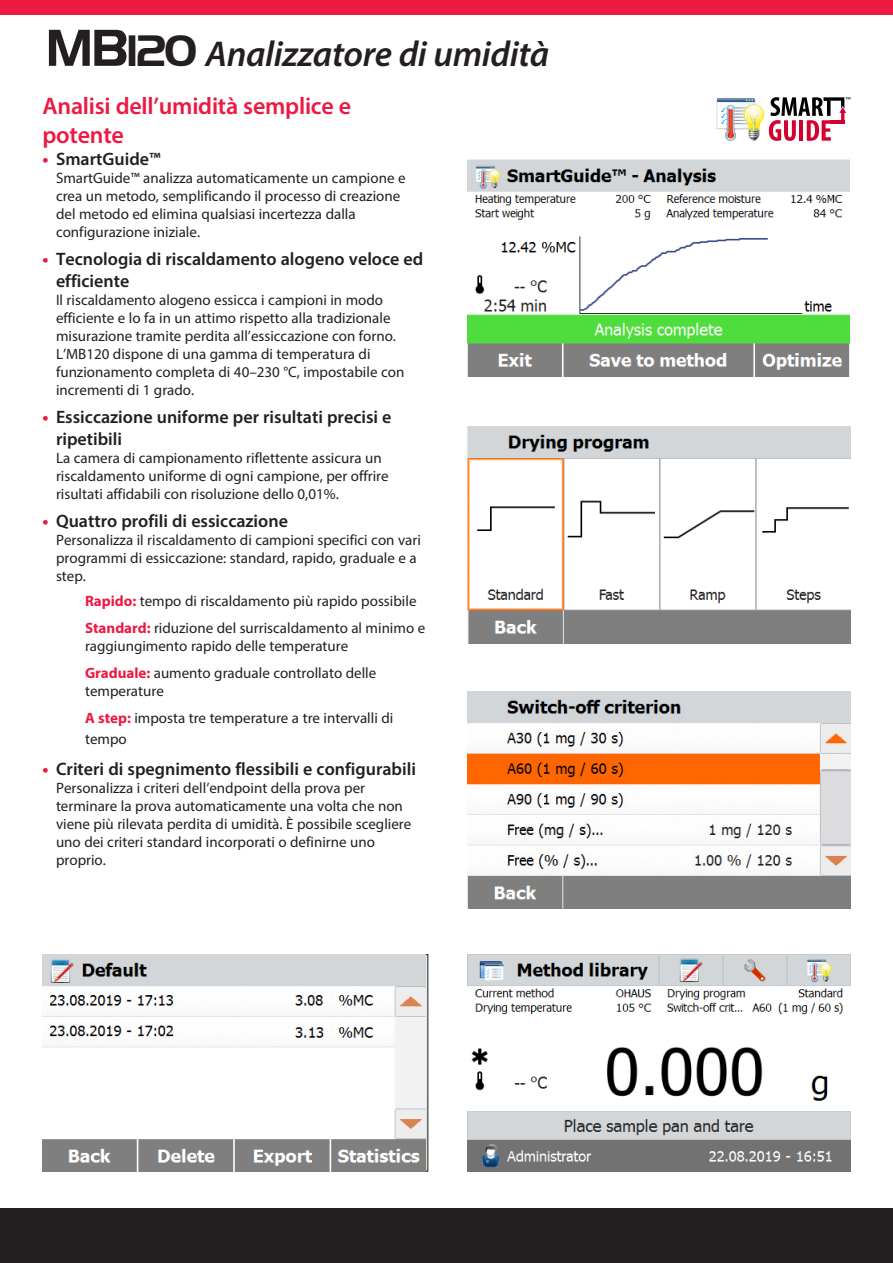
<style>
.page{position:relative;width:893px;height:1263px;background:#fff}
.page>*{position:absolute;margin:0;border:0;box-sizing:border-box;transform-origin:0 0}
.Back_Product_Name{font:italic 600 36px "Myriad Pro";letter-spacing:-.01em;color:#231f20}
.Interior_Paragraph_H{font:600 24px/28.8px "Myriad Pro";letter-spacing:-.01em;color:#ed1943}
.t1{font:600 18px/21.6px "Myriad Pro";color:#231f20}
.t2{font:15px/18px "Myriad Pro";color:#231f20}
.s1{font-family:"Handel Got D";font-weight:700;font-style:normal;font-size:54px}
.s2{font-family:"Handel Got D";font-weight:700;font-style:normal;font-size:45.9px}
.s3{font-weight:700;color:#ed1943}
</style>
<div class="page">
<div style="left:0;top:0;width:893px;height:15px;background:#ed1943"></div>
<div style="left:0;top:1208px;width:893px;height:55px;background:#231f20"></div>
<img style="left:468px;top:426px;width:382px;height:217px">
<img style="left:468px;top:692px;width:382px;height:217px">
<img style="left:468px;top:955px;width:382px;height:216px">
<img style="left:468px;top:160px;width:381px;height:217px">
<img style="left:43px;top:955px;width:382px;height:216px">
<svg style="left:769px;top:97px;width:81px;height:44px"></svg>
<img style="left:716px;top:98px;width:49px;height:43px">
<p class="Back_Product_Name" style="left:45px;top:31px;width:506px"><span class="s1">MB</span><span class="s2">120</span> Analizzatore di umidità</p>
<p class="Interior_Paragraph_H" style="left:43px;top:91px;width:310px">Analisi dell’umidità semplice e potente</p>
<p class="t1" style="left:43px;top:147px;width:120px"><span class="s3">•</span> SmartGuide™</p>
<p class="t2" style="left:56px;top:168px;width:351px">SmartGuide™ analizza automaticamente un campione e crea un metodo, semplificando il processo di creazione del metodo ed elimina qualsiasi incertezza dalla configurazione iniziale.</p>
<p class="t1" style="left:56px;top:248px;width:369px;text-indent:-14px"><span class="s3">•</span> Tecnologia di riscaldamento alogeno veloce ed efficiente</p>
<p class="t2" style="left:56px;top:290px;width:350px">Il riscaldamento alogeno essicca i campioni in modo efficiente e lo fa in un attimo rispetto alla tradizionale misurazione tramite perdita all’essiccazione con forno.<br>L’MB120 dispone di una gamma di temperatura di funzionamento completa di 40–230 °C, impostabile con incrementi di 1 grado.</p>
<p class="t1" style="left:56px;top:406px;width:337px;text-indent:-14px"><span class="s3">•</span> Essiccazione uniforme per risultati precisi e ripetibili</p>
<p class="t2" style="left:56px;top:448px;width:334px">La camera di campionamento riflettente assicura un riscaldamento uniforme di ogni campione, per offrire risultati affidabili con risoluzione dello 0,01%.</p>
<p class="t1" style="left:43px;top:510px;width:247px"><span class="s3">•</span> Quattro profili di essiccazione</p>
<p class="t2" style="left:56px;top:531px;width:366px">Personalizza il riscaldamento di campioni specifici con vari programmi di essiccazione: standard, rapido, graduale e a step.</p>
<p class="t2" style="left:85px;top:591px;width:333px"><span class="s3">Rapido:</span> tempo di riscaldamento più rapido possibile</p>
<p class="t2" style="left:85px;top:618px;width:342px"><span class="s3">Standard:</span> riduzione del surriscaldamento al minimo e raggiungimento rapido delle temperature</p>
<p class="t2" style="left:85px;top:663px;width:293px"><span class="s3">Graduale:</span> aumento graduale controllato delle temperature</p>
<p class="t2" style="left:85px;top:707px;width:310px;line-height:21.6px"><span class="s3">A step:</span> imposta tre temperature a tre intervalli di tempo</p>
<p class="t1" style="left:43px;top:757px;width:375px"><span class="s3">•</span> Criteri di spegnimento flessibili e configurabili</p>
<p class="t2" style="left:56px;top:779px;width:357px">Personalizza i criteri dell’endpoint della prova per terminare la prova automaticamente una volta che non viene più rilevata perdita di umidità. È possibile scegliere uno dei criteri standard incorporati o definirne uno proprio.</p>
</div>
